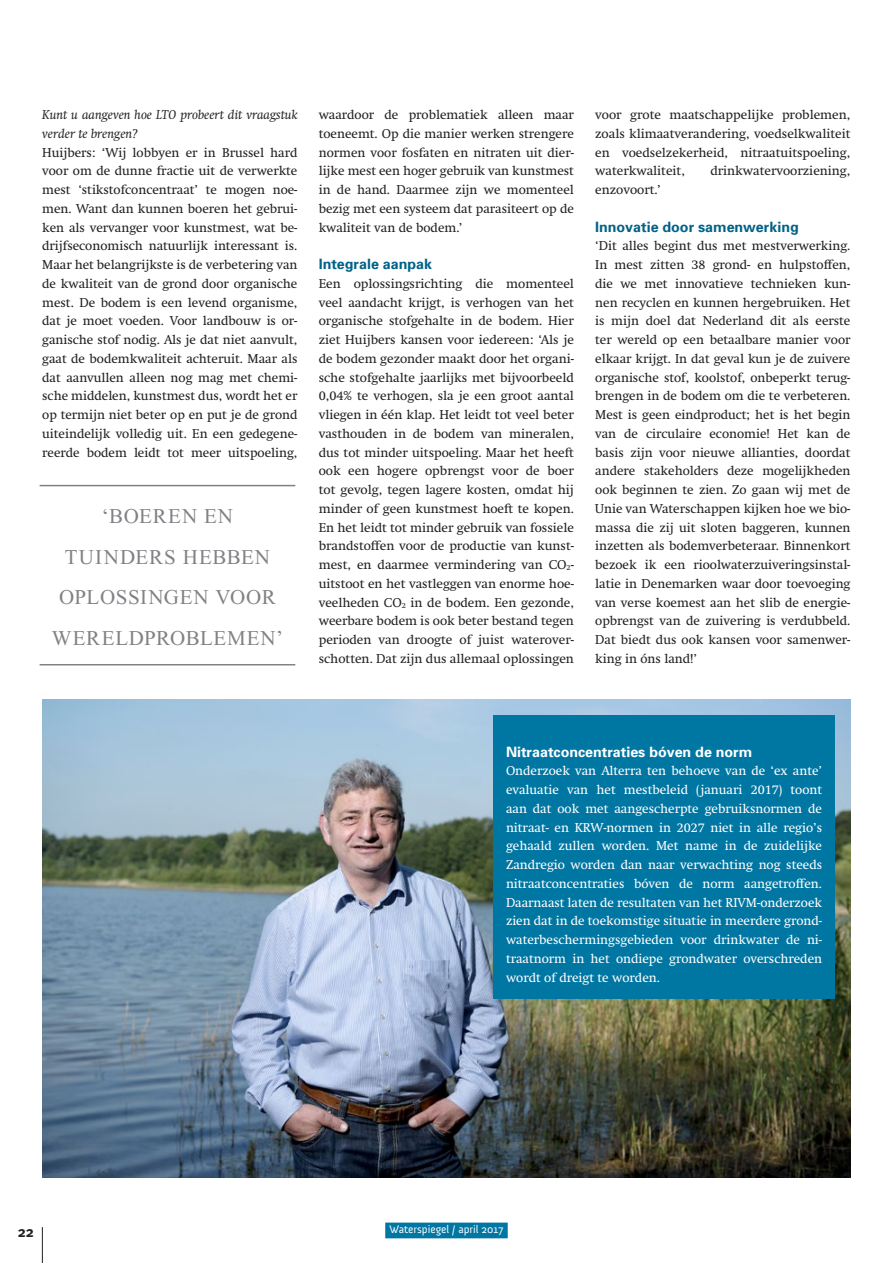
<style>
.page{position:relative;width:893px;height:1263px;background:#fff}
.page>*{position:absolute;margin:0;border:0;box-sizing:border-box;transform-origin:0 0}
.t1{font:21px/40.5px "Times New Roman";letter-spacing:.03em;color:#808285;text-align:center}
.t2{font:700 15px "Meta Plus";color:#231f20}
.t3{font:700 14.25px "Univers";color:#006288}
.t4{font:700 14.25px "Univers";color:#fff}
.t5{font:12.75px/18.8px "Swift";color:#231f20;text-align:justify}
.t6{font:12.75px/18.8px "Swift";color:#fff;text-align:justify}
.t7{font:italic 12.75px/18.8px "Swift";color:#231f20}
.t8{font:11.25px "Anivers";color:#fff}
</style>
<div class="page">
<hr style="left:42px;top:1227px;width:1px;height:36px;background:#231f20">
<div style="left:385px;top:1222px;width:123px;height:16px;background:#0076a3"></div>
<img style="left:43px;top:699px;width:807px;height:479px">
<div style="left:493px;top:715px;width:342px;height:283px;background:#0076a3"></div>
<hr style="left:40px;top:485px;width:255px;height:1px;background:#808285">
<hr style="left:40px;top:664px;width:255px;height:1px;background:#808285">
<p class="t7" style="left:42px;top:105px;width:257px">Kunt u aangeven hoe LTO probeert dit vraagstuk verder te brengen?</p>
<p class="t5" style="left:42px;top:143px;width:257px">Huijbers: ‘Wij lobbyen er in Brussel hard voor om de dunne fractie uit de verwerkte mest ‘stikstofconcentraat’ te mogen noe&shy;men. Want dan kunnen boeren het gebrui&shy;ken als vervanger voor kunstmest, wat be&shy;drijfseconomisch natuurlijk interessant is.<br>Maar het belangrijkste is de verbetering van de kwaliteit van de grond door organische mest. De bodem is een levend organisme, dat je moet voeden. Voor landbouw is or&shy;ganische stof nodig. Als je dat niet aanvult, gaat de bodemkwaliteit achteruit. Maar als dat aanvullen alleen nog mag met chemi&shy;sche middelen, kunstmest dus, wordt het er op termijn niet beter op en put je de grond uiteindelijk volledig uit. En een gedegene&shy;reerde bodem leidt tot meer uitspoeling,</p>
<h1 class="t1" style="left:52px;top:496px;width:233px">‘BOEREN EN<br>TUINDERS HEBBEN<br>OPLOSSINGEN VOOR<br>WERELDPROBLEMEN’</h1>
<p class="t5" style="left:319px;top:105px;width:257px">waardoor de problematiek alleen maar toeneemt. Op die manier werken strengere normen voor fosfaten en nitraten uit dier&shy;lijke mest een hoger gebruik van kunstmest in de hand. Daarmee zijn we momenteel bezig met een systeem dat parasiteert op de kwaliteit van de bodem.’</p>
<p class="t3" style="left:319px;top:255px;width:115px">Integrale aanpak</p>
<p class="t5" style="left:319px;top:274px;width:257px">Een oplossingsrichting die momenteel veel aandacht krijgt, is verhogen van het organische stofgehalte in de bodem. Hier ziet Huijbers kansen voor iedereen: ‘Als je de bodem gezonder maakt door het organi&shy;sche stofgehalte jaarlijks met bijvoorbeeld 0,04% te verhogen, sla je een groot aantal vliegen in één klap. Het leidt tot veel beter vasthouden in de bodem van mineralen, dus tot minder uitspoeling. Maar het heeft ook een hogere opbrengst voor de boer tot gevolg, tegen lagere kosten, omdat hij minder of geen kunstmest hoeft te kopen.<br>En het leidt tot minder gebruik van fossiele brandstoffen voor de productie van kunst&shy;mest, en daarmee vermindering van CO<sub>2</sub>- uitstoot en het vastleggen van enorme hoe&shy;veelheden CO<sub>2</sub> in de bodem. Een gezonde, weerbare bodem is ook beter bestand tegen perioden van droogte of juist waterover&shy;schotten. Dat zijn dus allemaal oplossingen</p>
<p class="t5" style="left:595px;top:105px;width:257px">voor grote maatschappelijke problemen, zoals klimaatverandering, voedselkwaliteit en voedselzekerheid, nitraatuitspoeling, waterkwaliteit,</p>
<p class="t5" style="left:710px;top:162px;width:142px">drinkwatervoorziening,</p>
<p class="t5" style="left:595px;top:180px;width:67px">enzovoort.’</p>
<p class="t3" style="left:595px;top:217px;width:205px">Innovatie door samenwerking</p>
<p class="t5" style="left:595px;top:237px;width:257px">‘Dit alles begint dus met mestverwerking.<br>In mest zitten 38 grond- en hulpstoffen, die we met innovatieve technieken kun&shy;nen recyclen en kunnen hergebruiken. Het is mijn doel dat Nederland dit als eerste ter wereld op een betaalbare manier voor elkaar krijgt. In dat geval kun je de zuivere organische stof, koolstof, onbeperkt terug&shy;brengen in de bodem om die te verbeteren.<br>Mest is geen eindproduct; het is het begin van de circulaire economie! Het kan de basis zijn voor nieuwe allianties, doordat andere stakeholders deze mogelijkheden ook beginnen te zien. Zo gaan wij met de Unie van Waterschappen kijken hoe we bio&shy;massa die zij uit sloten baggeren, kunnen inzetten als bodemverbeteraar. Binnenkort bezoek ik een rioolwaterzuiveringsinstal&shy;latie in Denemarken waar door toevoeging van verse koemest aan het slib de energie&shy;opbrengst van de zuivering is verdubbeld.<br>Dat biedt dus ook kansen voor samenwer&shy;king in óns land!’</p>
<p class="t4" style="left:506px;top:742px;width:248px">Nitraatconcentraties bóven de norm</p>
<p class="t6" style="left:506px;top:762px;width:318px">Onderzoek van Alterra ten behoeve van de ‘ex ante’ evaluatie van het mestbeleid (januari 2017) toont aan dat ook met aangescherpte gebruiksnormen de nitraat- en KRW-normen in 2027 niet in alle regio’s gehaald zullen worden. Met name in de zuidelijke Zandregio worden dan naar verwachting nog steeds nitraatconcentraties bóven de norm aangetroffen.<br>Daarnaast laten de resultaten van het RIVM-onderzoek zien dat in de toekomstige situatie in meerdere grond&shy;waterbeschermingsgebieden voor drinkwater de ni&shy;traatnorm in het ondiepe grondwater overschreden wordt of dreigt te worden.</p>
<p class="t2" style="left:18px;top:1223px;width:18px">22</p>
<p class="t8" style="left:389px;top:1223px;width:115px">Waterspiegel / april 2017</p>
</div>
